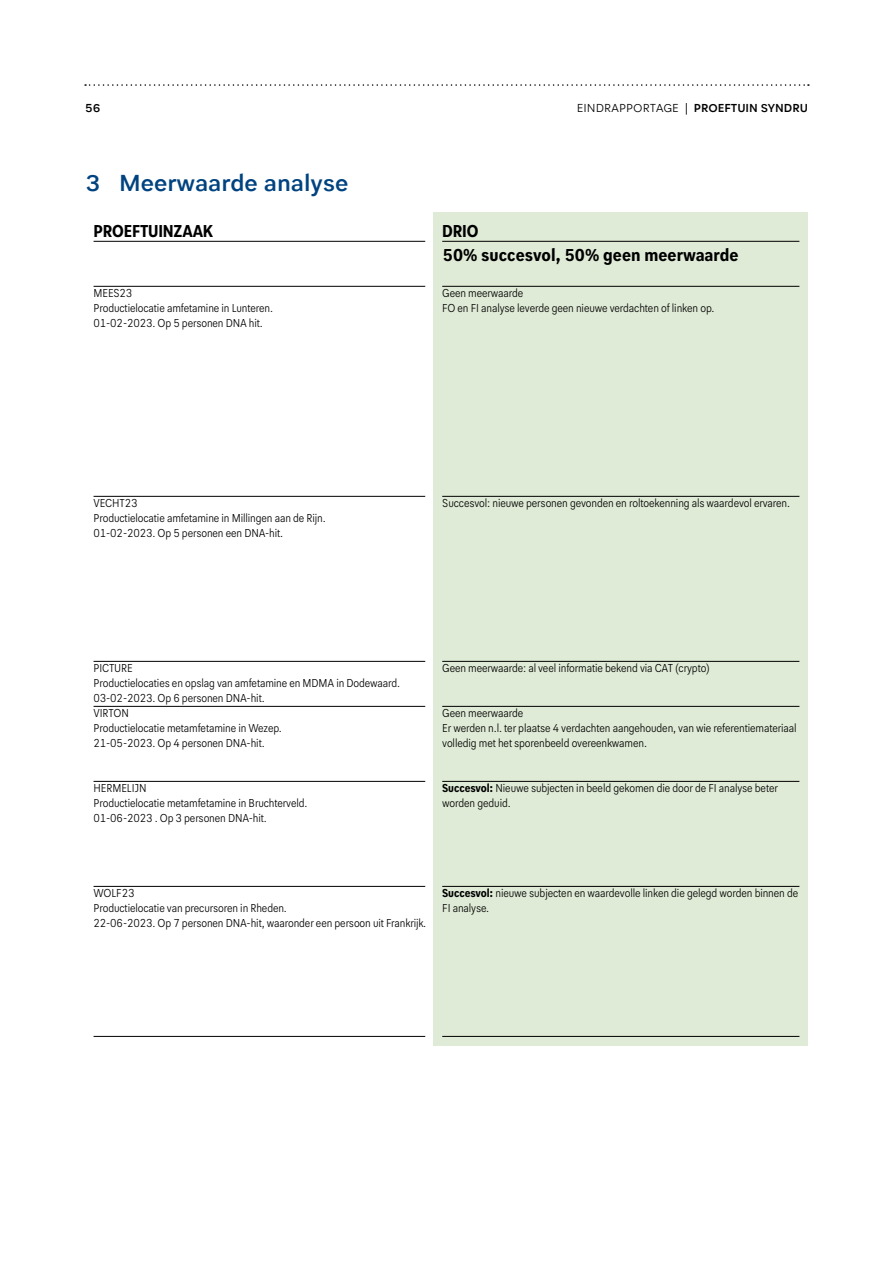
<style>
.page{position:relative;width:893px;height:1263px;background:#fff}
.page>*{position:absolute;margin:0;border:0;box-sizing:border-box;transform-origin:0 0}
.t1{font:500 24px "Politie Text";color:#004380}
.t2{font:700 18px "Politie Text Cond";letter-spacing:-.005em;color:#000}
.t3{font:700 18px "Politie Text Cond";letter-spacing:-.005em;color:#000;scale:.96 1}
.t4{font:300 12px/15px "Politie Text Cond";letter-spacing:-.01em;color:#000;scale:.96 1}
.t5{font:500 12px "Politie Text";color:#000}
.s1{font-weight:300}
.s2{font-weight:400}
.s3{font-weight:700}
</style>
<div class="page">
<svg style="left:85px;top:84px;width:724px;height:2px"></svg>
<hr style="left:94px;top:241px;width:331px;height:1px;background:#000">
<hr style="left:94px;top:286px;width:331px;height:1px;background:#000">
<hr style="left:94px;top:496px;width:331px;height:1px;background:#000">
<hr style="left:94px;top:661px;width:331px;height:1px;background:#000">
<hr style="left:94px;top:706px;width:331px;height:1px;background:#000">
<hr style="left:94px;top:781px;width:331px;height:1px;background:#000">
<hr style="left:94px;top:886px;width:331px;height:1px;background:#000">
<hr style="left:94px;top:1036px;width:331px;height:1px;background:#000">
<div style="left:434px;top:213px;width:374px;height:833px;background:#dfebd6"></div>
<hr style="left:442px;top:241px;width:357px;height:1px;background:#000">
<hr style="left:442px;top:286px;width:357px;height:1px;background:#000">
<hr style="left:442px;top:496px;width:357px;height:1px;background:#000">
<hr style="left:442px;top:661px;width:357px;height:1px;background:#000">
<hr style="left:442px;top:706px;width:357px;height:1px;background:#000">
<hr style="left:442px;top:781px;width:357px;height:1px;background:#000">
<hr style="left:442px;top:886px;width:357px;height:1px;background:#000">
<hr style="left:442px;top:1036px;width:357px;height:1px;background:#000">
<p class="t5" style="left:85px;top:101px;width:17px">56</p>
<p class="t5" style="left:577px;top:101px;width:233px"><span class="s1">EINDRAPPORTAGE</span> <span class="s2">|</span> PROEFTUIN SYNDRU</p>
<h1 class="t1" style="left:85px;top:168px;width:265px">3 Meerwaarde analyse</h1>
<h2 class="t3" style="left:94px;top:220px;width:126px">PROEFTUINZAAK</h2>
<p class="t4" style="left:94px;top:285px;width:189px">MEES23<br>Productielocatie amfetamine in Lunteren.<br>01-02-2023. Op 5 personen DNA hit.</p>
<h2 class="t3" style="left:442px;top:220px;width:39px">DRIO</h2>
<h2 class="t2" style="left:443px;top:243px;width:297px">50% succesvol, 50% geen meerwaarde</h2>
<p class="t4" style="left:442px;top:285px;width:285px">Geen meerwaarde<br>FO en FI analyse leverde geen nieuwe verdachten of linken op.</p>
<p class="t4" style="left:94px;top:495px;width:243px">VECHT23<br>Productielocatie amfetamine in Millingen aan de Rijn.<br>01-02-2023. Op 5 personen een DNA-hit.</p>
<p class="t4" style="left:442px;top:495px;width:364px">Succesvol: nieuwe personen gevonden en roltoekenning als waardevol ervaren.</p>
<p class="t4" style="left:94px;top:660px;width:321px">PICTURE<br>Productielocaties en opslag van amfetamine en MDMA in Dodewaard.<br>03-02-2023. Op 6 personen DNA-hit.<br>VIRTON<br>Productielocatie metamfetamine in Wezep.<br>21-05-2023. Op 4 personen DNA-hit.</p>
<p class="t4" style="left:94px;top:780px;width:224px">HERMELIJN<br>Productielocatie metamfetamine in Bruchterveld.<br>01-06-2023 . Op 3 personen DNA-hit.</p>
<p class="t4" style="left:442px;top:660px;width:280px">Geen meerwaarde: al veel informatie bekend via CAT (crypto)</p>
<p class="t4" style="left:442px;top:705px;width:371px">Geen meerwaarde<br>Er werden n.l. ter plaatse 4 verdachten aangehouden, van wie referentiemateriaal volledig met het sporenbeeld overeenkwamen.</p>
<p class="t4" style="left:442px;top:780px;width:351px"><span class="s3">Succesvol:</span> Nieuwe subjecten in beeld gekomen die door de FI analyse beter worden geduid.</p>
<p class="t4" style="left:94px;top:885px;width:348px">WOLF23<br>Productielocatie van precursoren in Rheden.<br>22-06-2023. Op 7 personen DNA-hit, waaronder een persoon uit Frankrijk.</p>
<p class="t4" style="left:442px;top:885px;width:372px"><span class="s3">Succesvol:</span> nieuwe subjecten en waardevolle linken die gelegd worden binnen de<br>FI analyse.</p>
</div>
